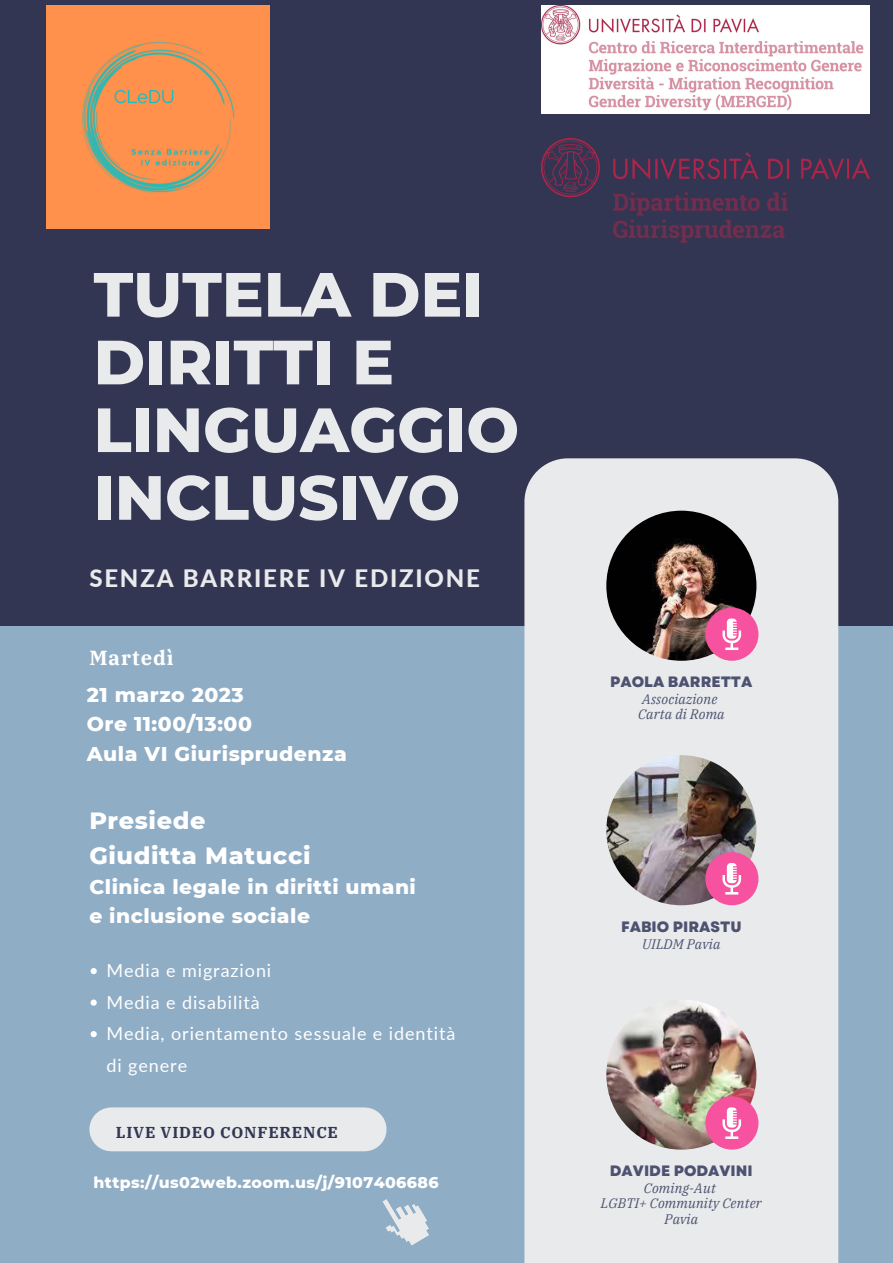
<style>
.page{position:relative;width:893px;height:1263px;background:#90adc6}
.page>*{position:absolute;margin:0;border:0;box-sizing:border-box;transform-origin:0 0}
.t1{font:800 62.32px/67.7px "Montserrat";color:#e9eaec}
.t2{font:800 24px "Lato";letter-spacing:.075em;color:#e9eaec}
.t3{font:800 24px/34.9px "Montserrat";letter-spacing:.025em;color:#fff}
.t4{font:800 20.4px/29.8px "Montserrat";letter-spacing:.025em;color:#fff}
.t5{font:800 20.25px/29.2px "Montserrat";letter-spacing:.025em;color:#fff}
.t6{font:700 20.25px "IBM Plex Serif";letter-spacing:.05em;color:#fff}
.t7{font:18px/31.5px "Lato";letter-spacing:.05em;color:#fff}
.t8{font:800 15.75px "Montserrat";letter-spacing:.025em;color:#fff}
.t9{font:700 15.75px "IBM Plex Serif";letter-spacing:.05em;color:#333652}
.t10{font:800 15px "Garet";color:#4c5270}
.t11{font:italic 13.65px/15.4px "IBM Plex Serif";letter-spacing:.01em;color:#4c5270;text-align:center}
</style>
<div class="page">
<div style="left:0;top:0;width:893px;height:626px;background:#333652"></div>
<div style="left:524px;top:458px;width:314px;height:805px;background:#e9eaec"></div>
<svg style="left:382px;top:1199px;width:47px;height:47px"></svg>
<div style="left:111px;top:1107px;width:254px;height:44px;background:#e9eaec"></div>
<img style="left:606px;top:511px;width:150px;height:150px;border-radius:50%">
<div style="left:705px;top:608px;width:53px;height:53px;background:#f652a0;border-radius:50%"></div>
<svg style="left:722px;top:618px;width:19px;height:32px"></svg>
<img style="left:606px;top:755px;width:150px;height:150px;border-radius:50%">
<div style="left:705px;top:852px;width:53px;height:53px;background:#f652a0;border-radius:50%"></div>
<svg style="left:722px;top:863px;width:19px;height:31px"></svg>
<img style="left:606px;top:999px;width:150px;height:150px;border-radius:50%">
<div style="left:705px;top:1096px;width:53px;height:53px;background:#f652a0;border-radius:50%"></div>
<svg style="left:722px;top:1107px;width:19px;height:32px"></svg>
<img style="left:46px;top:5px;width:223px;height:223px">
<img style="left:541px;top:138px;width:328px;height:105px">
<img style="left:541px;top:5px;width:328px;height:108px">
<svg style="left:91px;top:968px;width:6px;height:6px"></svg>
<svg style="left:91px;top:999px;width:6px;height:7px"></svg>
<svg style="left:91px;top:1031px;width:6px;height:6px"></svg>
<h1 class="t1" style="left:94px;top:260px;width:427px">TUTELA DEI<br>DIRITTI E<br>LINGUAGGIO<br>INCLUSIVO</h1>
<h2 class="t2" style="left:89px;top:563px;width:392px">SENZA BARRIERE IV EDIZIONE</h2>
<p class="t6" style="left:89px;top:644px;width:86px">Martedì</p>
<p class="t4" style="left:87px;top:679px;width:261px">21 marzo 2023<br>Ore 11:00/13:00<br>Aula VI Giurisprudenza</p>
<h2 class="t3" style="left:89px;top:803px;width:223px">Presiede<br>Giuditta Matucci</h2>
<p class="t5" style="left:89px;top:872px;width:328px">Clinica legale in diritti umani e inclusione sociale</p>
<p class="t7" style="left:107px;top:954px;width:350px">Media e migrazioni<br>Media e disabilità<br>Media, orientamento sessuale e identità di genere</p>
<p class="t9" style="left:116px;top:1122px;width:224px">LIVE VIDEO CONFERENCE</p>
<p class="t8" style="left:94px;top:1173px;width:347px">https://us02web.zoom.us/j/9107406686</p>
<p class="t10" style="left:610px;top:671px;width:144px">PAOLA BARRETTA</p>
<p class="t11" style="left:638px;top:691px;width:88px">Associazione<br>Carta di Roma</p>
<p class="t10" style="left:621px;top:915px;width:122px">FABIO PIRASTU</p>
<p class="t11" style="left:642px;top:936px;width:80px">UILDM Pavia</p>
<p class="t10" style="left:610px;top:1160px;width:144px">DAVIDE PODAVINI</p>
<p class="t11" style="left:601px;top:1180px;width:162px">Coming-Aut<br>LGBTI+ Community Center<br>Pavia</p>
</div>
